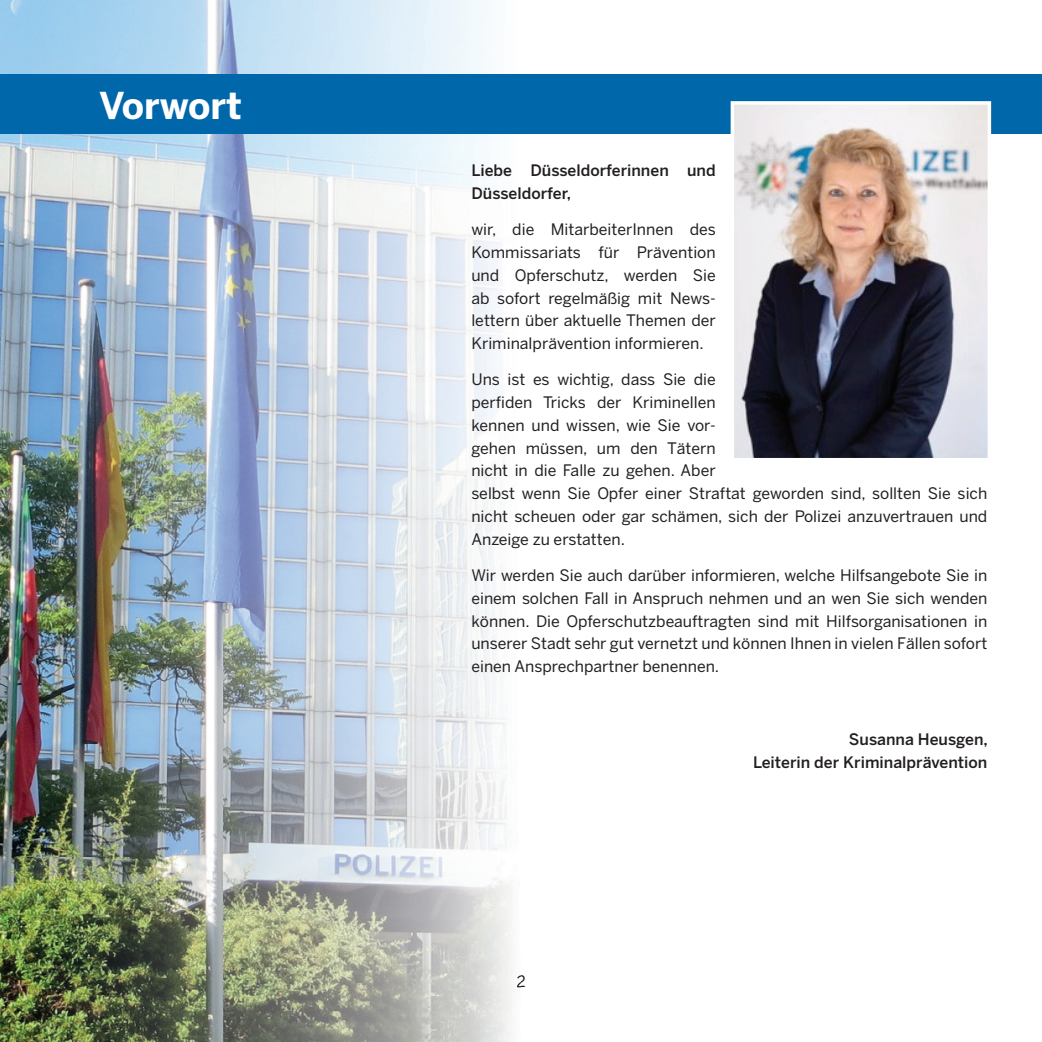
<style>
.page{position:relative;width:1042px;height:1042px;background:#fff}
.page>*{position:absolute;margin:0;border:0;box-sizing:border-box;transform-origin:0 0}
.t1{font:700 36.75px "Benton Sans";color:#fff}
.t2{font:15.75px/22.8px "Benton Sans";color:#231f20;text-align:justify}
.t3{font:500 15.75px/22.8px "Benton Sans";color:#231f20}
</style>
<div class="page">
<img style="left:0;top:0;width:521px;height:1042px">
<svg style="left:517px;top:975px;width:4px;height:12px"></svg>
<div style="left:0;top:74px;width:1042px;height:60px;background:#0067aa"></div>
<img style="left:730px;top:101px;width:261px;height:357px">
<h1 class="t1" style="left:99px;top:83px;width:144px">Vorwort</h1>
<p class="t3" style="left:471px;top:159px;width:246px">Liebe Düsseldorferinnen und<br>Düsseldorfer,</p>
<p class="t2" style="left:471px;top:218px;width:246px">wir, die MitarbeiterInnen des Kommissariats für Prävention und Opferschutz, werden Sie ab sofort regelmäßig mit News&shy;lettern über aktuelle Themen der Kriminalprävention informieren.</p>
<p class="t2" style="left:471px;top:368px;width:517px;text-align:left">Uns ist es wichtig, dass Sie die<br>perfiden Tricks der Kriminellen<br>kennen und wissen, wie Sie vor-<br>gehen müssen, um den Tätern<br>nicht in die Falle zu gehen. Aber<br>selbst wenn Sie Opfer einer Straftat geworden sind, sollten Sie sich nicht scheuen oder gar schämen, sich der Polizei anzuvertrauen und Anzeige zu erstatten.</p>
<p class="t2" style="left:471px;top:564px;width:517px">Wir werden Sie auch darüber informieren, welche Hilfsangebote Sie in einem solchen Fall in Anspruch nehmen und an wen Sie sich wenden können. Die Opferschutzbeauftragten sind mit Hilfsorganisationen in unserer Stadt sehr gut vernetzt und können Ihnen in vielen Fällen sofort einen Ansprechpartner benennen.</p>
<p class="t2" style="left:516px;top:970px;width:11px">2</p>
<p class="t3" style="left:753px;top:727px;width:236px;text-align:right">Susanna Heusgen,<br>Leiterin der Kriminalprävention</p>
</div>
